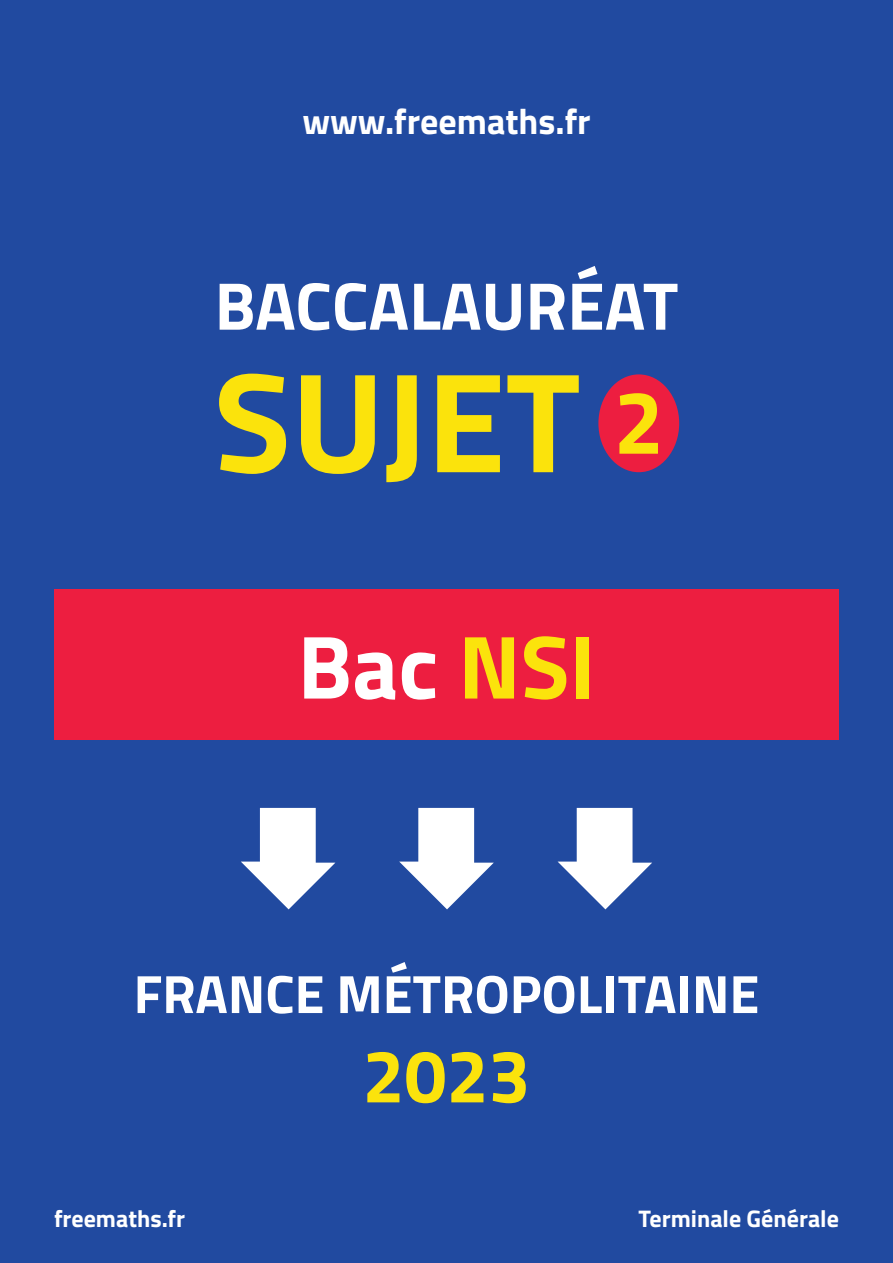
<style>
.page{position:relative;width:893px;height:1263px;background:#214aa0}
.page>*{position:absolute;margin:0;border:0;box-sizing:border-box;transform-origin:0 0}
.t1{font:700 142.5px "Titillium";color:#fbe30c}
.t2{font:700 90px "Titillium";color:#fff}
.t3{font:700 75px "Titillium";color:#fbe30c}
.t4{font:700 67.5px "Titillium";color:#fff}
.t5{font:700 54px "Titillium";color:#fff}
.t6{font:700 36px "Titillium";color:#fff}
.t7{font:700 24px "Titillium";color:#fff}
.s1{font-size:90px}
.s2{color:#fbe30c}
</style>
<div class="page">
<div style="left:598px;top:374px;width:81px;height:98px;background:#ed1e40;border-radius:50%"></div>
<svg style="left:241px;top:808px;width:94px;height:101px"></svg>
<svg style="left:399px;top:808px;width:95px;height:101px"></svg>
<svg style="left:558px;top:808px;width:94px;height:101px"></svg>
<div style="left:54px;top:589px;width:785px;height:151px;background:#ed1e40"></div>
<h3 class="t6" style="left:302px;top:94px;width:290px">www.freemaths.fr</h3>
<h3 class="t4" style="left:215px;top:254px;width:465px">BACCALAURÉAT</h3>
<h1 class="t1" style="left:214px;top:313px;width:452px">SUJET <span class="s1">2</span></h1>
<h2 class="t2" style="left:298px;top:598px;width:299px">Bac <span class="s2">NSI</span></h2>
<p class="t5" style="left:134px;top:953px;width:627px">FRANCE MÉTROPOLITAINE</p>
<h3 class="t3" style="left:362px;top:1019px;width:169px">2023</h3>
<p class="t7" style="left:54px;top:1200px;width:133px">freemaths.fr</p>
<p class="t7" style="left:639px;top:1200px;width:202px">Terminale Générale</p>
</div>
